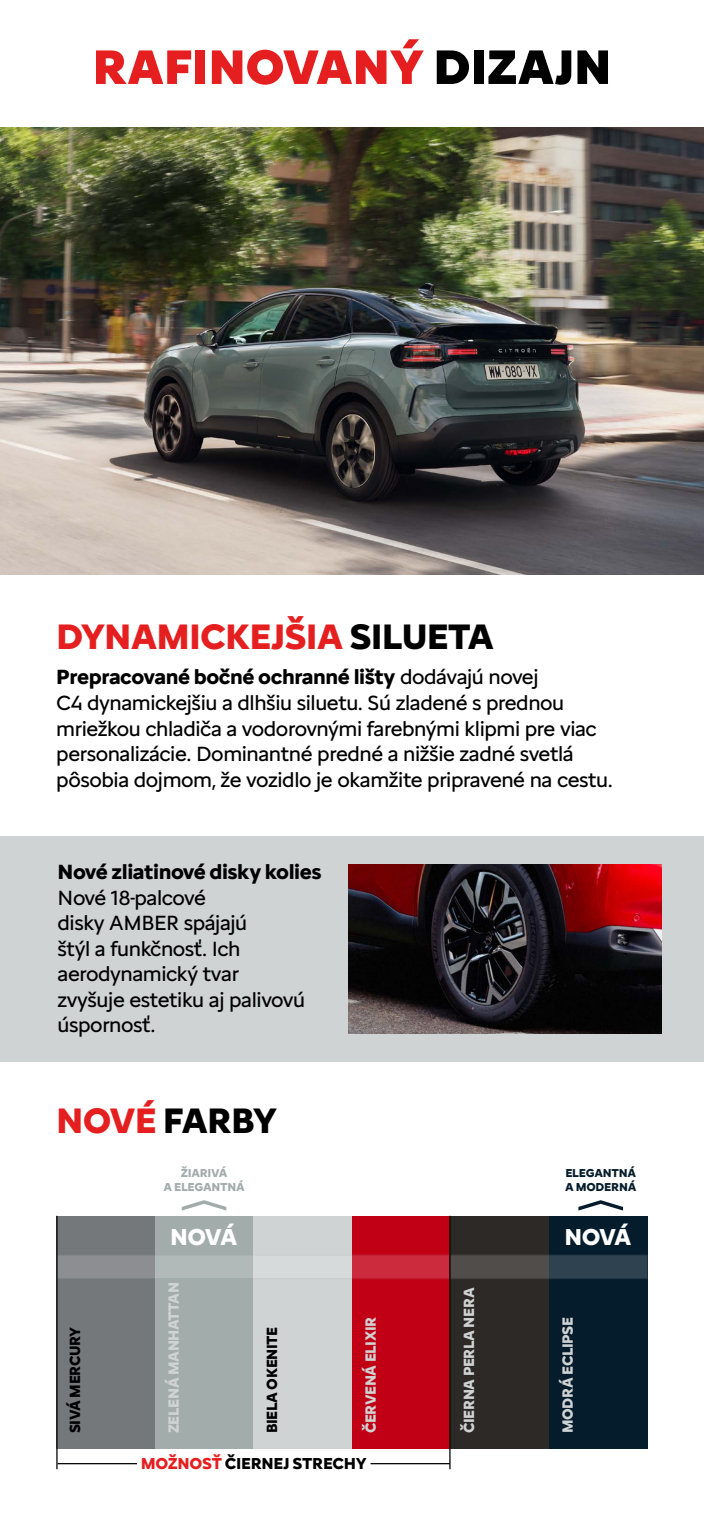
<style>
.page{position:relative;width:704px;height:1523px;background:#fff}
.page>*{position:absolute;margin:0;border:0;box-sizing:border-box;transform-origin:0 0}
.t1{font:900 50px "Citroen Type";letter-spacing:-.01em;color:#e51f1f}
.t2{font:700 36.56px "Citroen Type";letter-spacing:-.025em;color:#e51f1f}
.t3{font:700 36.56px "Citroen Type";letter-spacing:-.025em;color:#000}
.t4{font:700 23.81px "Citroen Type";letter-spacing:-.055em;color:#fff}
.t5{font:21.25px/25.5px "Citroen Type";letter-spacing:-.02em;color:#000}
.t6{font:700 16.38px "Citroen Type";letter-spacing:-.02em;color:#000}
.t7{font:700 15.31px "Citroen Type";letter-spacing:-.025em;color:#d0d3d4}
.t8{font:700 15.31px "Citroen Type";letter-spacing:-.025em;color:#000}
.t9{font:700 11.88px/13.8px "Citroen Type";letter-spacing:-.02em;color:#a2acab;text-align:center}
.t10{font:700 11.88px/13.8px "Citroen Type";letter-spacing:-.02em;color:#051c2c}
.s1{color:#000}
.s2{font-weight:700}
.s3{color:#e51f1f}
</style>
<div class="page">
<img style="left:0;top:128px;width:703px;height:446px">
<div style="left:56px;top:1215px;width:99px;height:233px;background:#75787b"></div>
<div style="left:155px;top:1215px;width:98px;height:233px;background:#a2acab"></div>
<div style="left:253px;top:1215px;width:99px;height:233px;background:#d0d3d4"></div>
<div style="left:352px;top:1215px;width:98px;height:233px;background:#c10016"></div>
<div style="left:450px;top:1215px;width:98px;height:233px;background:#2d2926"></div>
<div style="left:548px;top:1215px;width:99px;height:233px;background:#051c2c"></div>
<svg style="left:58px;top:1254px;width:589px;height:25px"></svg>
<svg style="left:182px;top:1200px;width:44px;height:10px"></svg>
<svg style="left:578px;top:1200px;width:44px;height:10px"></svg>
<hr style="left:56px;top:1215px;width:2px;height:254px;background:#000">
<hr style="left:449px;top:1215px;width:1px;height:254px;background:#000">
<hr style="left:58px;top:1463px;width:391px;height:1px;background:#000">
<div style="left:137px;top:1454px;width:233px;height:19px;background:#fff"></div>
<div style="left:0;top:836px;width:703px;height:225px;background:#d0d3d4"></div>
<img style="left:348px;top:864px;width:313px;height:169px">
<p class="t1" style="left:92px;top:29px;width:520px">RAFINOVANÝ <span class="s1">DIZAJN</span></p>
<p class="t2" style="left:56px;top:608px;width:439px">DYNAMICKEJŠIA <span class="s1">SILUETA</span></p>
<p class="t5" style="left:56px;top:663px;width:557px"><span class="s2">Prepracované bočné ochranné lišty</span> dodávajú novej<br>C4 dynamickejšiu a dlhšiu siluetu. Sú zladené s prednou mriežkou chladiča a vodorovnými farebnými klipmi pre viac personalizácie. Dominantné predné a nižšie zadné svetlá pôsobia dojmom, že vozidlo je okamžite pripravené na cestu.</p>
<p class="t5" style="left:58px;top:858px;width:265px"><span class="s2">Nové zliatinové disky kolies<br></span>Nové 18-palcové<br>disky AMBER spájajú<br>štýl a funkčnosť. Ich aerodynamický tvar<br>zvyšuje estetiku aj palivovú úspornosť.</p>
<p class="t3" style="left:56px;top:1093px;width:222px"><span class="s3">NOVÉ</span> FARBY</p>
<p class="t9" style="left:163px;top:1165px;width:83px">ŽIARIVÁ<br>A ELEGANTNÁ</p>
<p class="t10" style="left:564px;top:1165px;width:73px">ELEGANTNÁ<br>A MODERNÁ</p>
<p class="t8" style="left:63px;top:1433px;width:108px;rotate:-90deg">SIVÁ MERCURY</p>
<p class="t4" style="left:170px;top:1219px;width:69px">NOVÁ</p>
<p class="t4" style="left:564px;top:1219px;width:69px">NOVÁ</p>
<p class="t7" style="left:162px;top:1433px;width:153px;rotate:-90deg">ZELENÁ MANHATTAN</p>
<p class="t8" style="left:260px;top:1433px;width:108px;rotate:-90deg">BIELA OKENITE</p>
<p class="t7" style="left:359px;top:1433px;width:118px;rotate:-90deg">ČERVENÁ ELIXIR</p>
<p class="t6" style="left:141px;top:1451px;width:227px"><span class="s3">MOŽNOSŤ</span> ČIERNEJ STRECHY</p>
<p class="t7" style="left:457px;top:1433px;width:147px;rotate:-90deg">ČIERNA PERLA NERA</p>
<p class="t7" style="left:555px;top:1433px;width:118px;rotate:-90deg">MODRÁ ECLIPSE</p>
</div>
